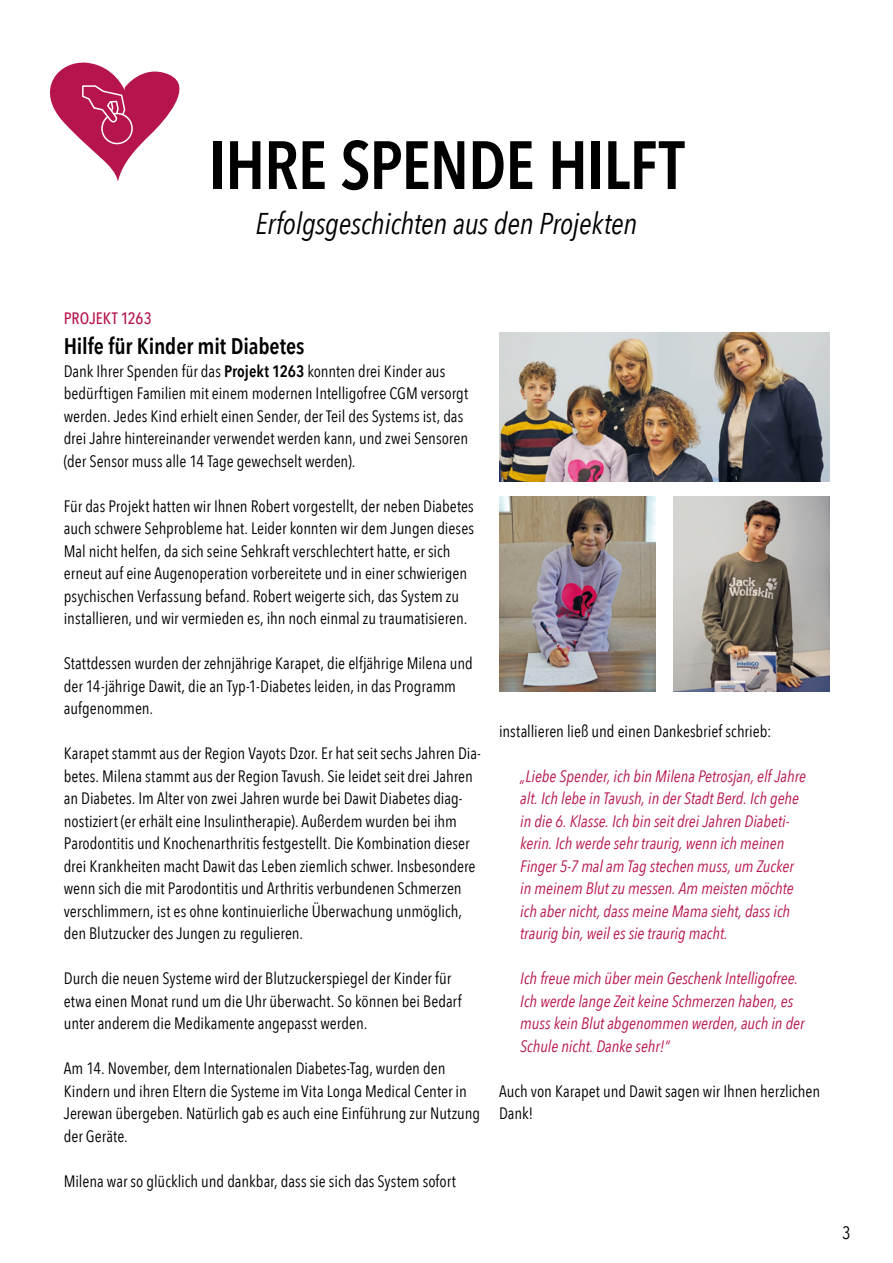
<style>
.page{position:relative;width:893px;height:1263px;background:#fff}
.page>*{position:absolute;margin:0;border:0;box-sizing:border-box;transform-origin:0 0}
.t1{font:600 67.5px "Avenir Next Condensed";letter-spacing:-.02em;color:#000}
.t2{font:italic 30px "Avenir Next Condensed";letter-spacing:-.01em;color:#000}
.t3{font:600 22.5px "Avenir Next Condensed";letter-spacing:-.005em;color:#000}
.t4{font:18px "Avenir Next Condensed";color:#000}
.t5{font:16.5px/22.5px "Avenir Next Condensed";color:#000}
.t6{font:italic 16.5px/22.5px "Avenir Next Condensed";color:#b6144d}
.t7{font:500 16.5px "Avenir Next Condensed";color:#b6144d}
.s1{font-weight:600}
</style>
<div class="page">
<svg style="left:50px;top:62px;width:130px;height:119px"></svg>
<img style="left:499px;top:332px;width:330px;height:150px">
<img style="left:499px;top:496px;width:156px;height:196px">
<img style="left:673px;top:496px;width:157px;height:196px">
<h1 class="t1" style="left:209px;top:107px;width:477px">IHRE SPENDE HILFT</h1>
<h2 class="t2" style="left:256px;top:205px;width:383px">Erfolgsgeschichten aus den Projekten</h2>
<p class="t7" style="left:64px;top:308px;width:89px">PROJEKT 1263</p>
<h3 class="t3" style="left:64px;top:327px;width:242px">Hilfe für Kinder mit Diabetes</h3>
<p class="t5" style="left:64px;top:359px;width:406px">Dank Ihrer Spenden für das <span class="s1">Projekt 1263</span> konnten drei Kinder aus bedürftigen Familien mit einem modernen Intelligofree CGM versorgt werden. Jedes Kind erhielt einen Sender, der Teil des Systems ist, das drei Jahre hintereinander verwendet werden kann, und zwei Sensoren (der Sensor muss alle 14 Tage gewechselt werden).</p>
<p class="t5" style="left:64px;top:494px;width:412px">Für das Projekt hatten wir Ihnen Robert vorgestellt, der neben Diabetes auch schwere Sehprobleme hat. Leider konnten wir dem Jungen dieses Mal nicht helfen, da sich seine Sehkraft verschlechtert hatte, er sich erneut auf eine Augenoperation vorbereitete und in einer schwierigen psychischen Verfassung befand. Robert weigerte sich, das System zu installieren, und wir vermieden es, ihn noch einmal zu traumatisieren.</p>
<p class="t5" style="left:64px;top:651px;width:410px">Stattdessen wurden der zehnjährige Karapet, die elfjährige Milena und der 14-jährige Dawit, die an Typ-1-Diabetes leiden, in das Programm aufgenommen.</p>
<p class="t5" style="left:64px;top:741px;width:419px">Karapet stammt aus der Region Vayots Dzor. Er hat seit sechs Jahren Dia&shy;betes. Milena stammt aus der Region Tavush. Sie leidet seit drei Jahren an Diabetes. Im Alter von zwei Jahren wurde bei Dawit Diabetes diag&shy;nostiziert (er erhält eine Insulintherapie). Außerdem wurden bei ihm Parodontitis und Knochenarthritis festgestellt. Die Kombination dieser drei Krankheiten macht Dawit das Leben ziemlich schwer. Insbesondere wenn sich die mit Parodontitis und Arthritis verbundenen Schmerzen verschlimmern, ist es ohne kontinuierliche Überwachung unmöglich, den Blutzucker des Jungen zu regulieren.</p>
<p class="t5" style="left:64px;top:966px;width:399px">Durch die neuen Systeme wird der Blutzuckerspiegel der Kinder für etwa einen Monat rund um die Uhr überwacht. So können bei Bedarf unter anderem die Medikamente angepasst werden.</p>
<p class="t5" style="left:64px;top:1056px;width:418px">Am 14. November, dem Internationalen Diabetes-Tag, wurden den Kindern und ihren Eltern die Systeme im Vita Longa Medical Center in Jerewan übergeben. Natürlich gab es auch eine Einführung zur Nutzung der Geräte.</p>
<p class="t5" style="left:64px;top:1169px;width:394px">Milena war so glücklich und dankbar, dass sie sich das System sofort</p>
<p class="t5" style="left:499px;top:719px;width:274px">installieren ließ und einen Dankesbrief schrieb:</p>
<p class="t6" style="left:520px;top:764px;width:287px">„Liebe Spender, ich bin Milena Petrosjan, elf Jahre alt. Ich lebe in Tavush, in der Stadt Berd. Ich gehe in die 6. Klasse. Ich bin seit drei Jahren Diabeti&shy;kerin. Ich werde sehr traurig, wenn ich meinen Finger 5-7 mal am Tag stechen muss, um Zucker in meinem Blut zu messen. Am meisten möchte ich aber nicht, dass meine Mama sieht, dass ich traurig bin, weil es sie traurig macht.</p>
<p class="t6" style="left:520px;top:967px;width:286px">Ich freue mich über mein Geschenk Intelligofree.<br>Ich werde lange Zeit keine Schmerzen haben, es muss kein Blut abgenommen werden, auch in der Schule nicht. Danke sehr!“</p>
<p class="t5" style="left:499px;top:1079px;width:323px">Auch von Karapet und Dawit sagen wir Ihnen herzlichen<br>Dank!</p>
<p class="t4" style="left:842px;top:1217px;width:10px">3</p>
</div>
